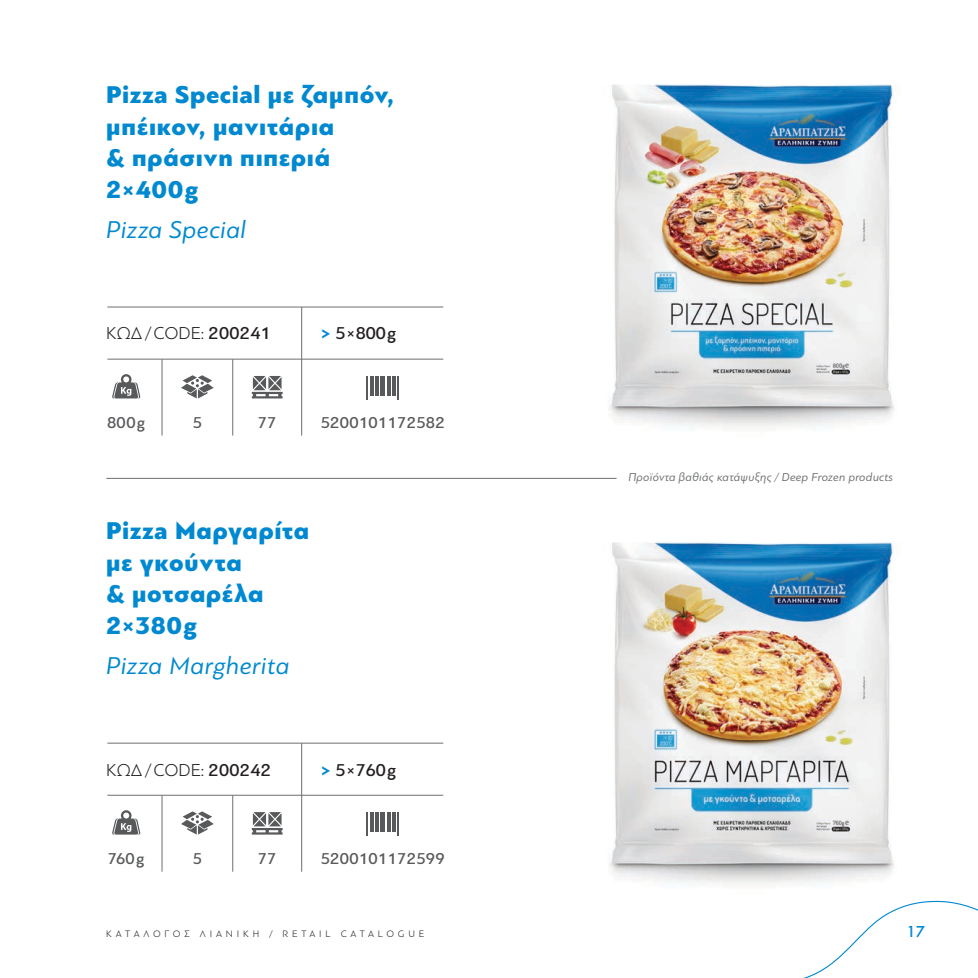
<style>
.page{position:relative;width:978px;height:978px;background:#fff}
.page>*{position:absolute;margin:0;border:0;box-sizing:border-box;transform-origin:0 0}
.t1{font:900 25.5px/31.5px "PF Bague Sans Pro";letter-spacing:.03em;color:#0089d0}
.t2{font:italic 25.5px "PF Bague Sans Pro";letter-spacing:.015em;color:#0089d0}
.t3{font:300 18px "PF Bague Sans Pro";color:#231f20}
.t4{font:500 18px "PF Bague Sans Pro";color:#231f20}
.t5{font:500 16.5px "PF Bague Sans Pro";letter-spacing:.02em;color:#58595b}
.t6{font:16.5px "Futura Gr Medium";color:#0089d0}
.t7{font:italic 12px "PF Bague Sans Pro";letter-spacing:.02em;color:#6d6f71}
.t8{font:300 9.75px "PF Bague Sans Pro";letter-spacing:.4em;color:#231f20}
.s1{font-weight:500}
.s2{font-weight:900;color:#0089d0}
</style>
<div class="page">
<img style="left:609px;top:84px;width:285px;height:342px">
<img style="left:609px;top:542px;width:285px;height:341px">
<hr style="left:106px;top:478px;width:511px;height:1px;background:#6d6f71">
<svg style="left:181px;top:375px;width:33px;height:23px"></svg>
<svg style="left:252px;top:376px;width:31px;height:22px"></svg>
<hr style="left:366px;top:376px;width:2px;height:24px;background:#58595b">
<hr style="left:370px;top:376px;width:3px;height:20px;background:#58595b">
<hr style="left:375px;top:376px;width:3px;height:20px;background:#58595b">
<hr style="left:381px;top:376px;width:4px;height:20px;background:#58595b">
<hr style="left:387px;top:376px;width:3px;height:20px;background:#58595b">
<hr style="left:392px;top:376px;width:3px;height:20px;background:#58595b">
<svg style="left:398px;top:376px;width:1px;height:24px"></svg>
<hr style="left:107px;top:359px;width:336px;height:1px;background:#6d6f71">
<hr style="left:107px;top:307px;width:336px;height:1px;background:#6d6f71">
<hr style="left:162px;top:359px;width:1px;height:77px;background:#6d6f71">
<hr style="left:232px;top:359px;width:1px;height:77px;background:#6d6f71">
<hr style="left:301px;top:307px;width:1px;height:129px;background:#6d6f71">
<svg style="left:181px;top:811px;width:33px;height:24px"></svg>
<svg style="left:252px;top:812px;width:31px;height:23px"></svg>
<hr style="left:366px;top:812px;width:2px;height:24px;background:#58595b">
<hr style="left:370px;top:812px;width:3px;height:20px;background:#58595b">
<hr style="left:375px;top:812px;width:3px;height:20px;background:#58595b">
<hr style="left:381px;top:812px;width:4px;height:20px;background:#58595b">
<hr style="left:387px;top:812px;width:3px;height:20px;background:#58595b">
<hr style="left:392px;top:812px;width:3px;height:20px;background:#58595b">
<svg style="left:398px;top:812px;width:1px;height:24px"></svg>
<hr style="left:107px;top:795px;width:336px;height:1px;background:#6d6f71">
<hr style="left:107px;top:743px;width:336px;height:1px;background:#6d6f71">
<hr style="left:162px;top:795px;width:1px;height:77px;background:#6d6f71">
<hr style="left:232px;top:795px;width:1px;height:77px;background:#6d6f71">
<hr style="left:301px;top:743px;width:1px;height:129px;background:#6d6f71">
<svg style="left:806px;top:900px;width:171px;height:77px"></svg>
<svg style="left:112px;top:374px;width:28px;height:24px"></svg>
<svg style="left:112px;top:810px;width:28px;height:25px"></svg>
<p class="t1" style="left:106px;top:80px;width:289px">Pizza Special με ζαμπόν, μπέικον, μανιτάρια<br>&amp; πράσινη πιπεριά<br>2×400g</p>
<p class="t2" style="left:106px;top:215px;width:141px">Pizza Special</p>
<p class="t3" style="left:106px;top:323px;width:166px">ΚΩΔ / CODE: <span class="s1">200241</span></p>
<p class="t4" style="left:321px;top:323px;width:77px"><span class="s2">&gt;</span> 5×800g</p>
<p class="t5" style="left:107px;top:413px;width:40px">800g</p>
<p class="t5" style="left:193px;top:413px;width:11px">5</p>
<p class="t5" style="left:258px;top:413px;width:20px">77</p>
<p class="t5" style="left:321px;top:413px;width:126px">5200101172582</p>
<p class="t1" style="left:106px;top:515px;width:204px">Pizza Μαργαρίτα με γκούντα<br>&amp; μοτσαρέλα<br>2×380g</p>
<p class="t2" style="left:106px;top:651px;width:185px">Pizza Margherita</p>
<p class="t3" style="left:106px;top:759px;width:166px">ΚΩΔ / CODE: <span class="s1">200242</span></p>
<p class="t4" style="left:321px;top:759px;width:77px"><span class="s2">&gt;</span> 5×760g</p>
<p class="t5" style="left:108px;top:849px;width:38px">760g</p>
<p class="t5" style="left:193px;top:849px;width:11px">5</p>
<p class="t5" style="left:258px;top:849px;width:20px">77</p>
<p class="t5" style="left:321px;top:849px;width:126px">5200101172599</p>
<p class="t7" style="left:628px;top:470px;width:266px">Προϊόντα βαθιάς κατάψυξης / Deep Frozen products</p>
<p class="t8" style="left:106px;top:928px;width:319px">ΚΑΤΑΛΟΓΟΣ ΛΙΑΝΙΚΗ / RETAIL CATALOGUE</p>
<p class="t6" style="left:907px;top:922px;width:20px">17</p>
</div>
